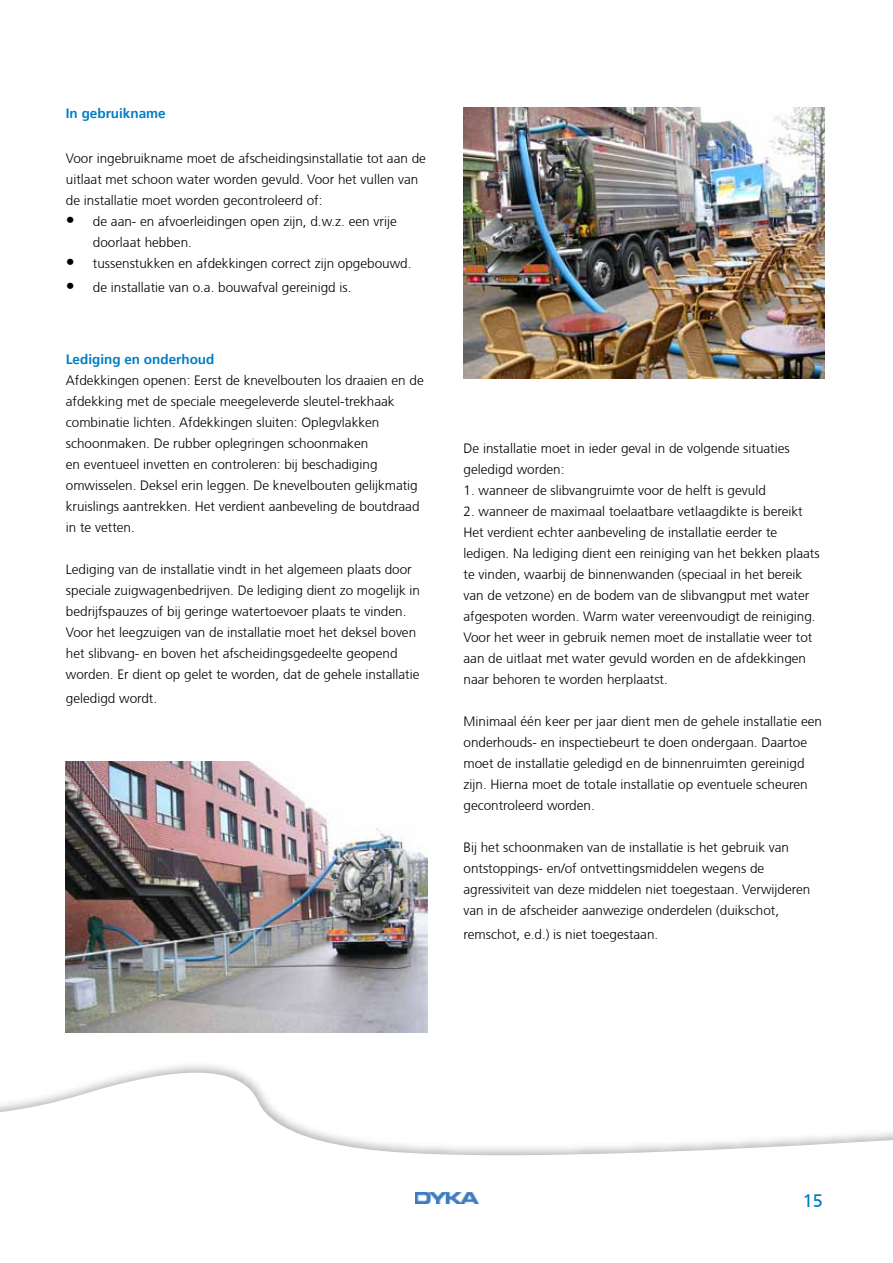
<style>
.page{position:relative;width:893px;height:1263px;background:#fff}
.page>*{position:absolute;margin:0;border:0;box-sizing:border-box;transform-origin:0 0}
.t1{font:18px "Frutiger CE";color:#007dc3}
.t2{font:300 13.5px/21px "Frutiger CE";color:#000}
.t3{font:700 13.5px "Frutiger 65";color:#007dc3}
.s1{font-size:18px}
</style>
<div class="page">
<img style="left:66px;top:761px;width:361px;height:271px">
<img style="left:463px;top:107px;width:362px;height:271px">
<svg style="left:0;top:1065px;width:893px;height:139px"></svg>
<img style="left:415px;top:1192px;width:63px;height:12px">
<p class="t3" style="left:66px;top:105px;width:101px">In gebruikname</p>
<p class="t2" style="left:66px;top:147px;width:362px">Voor ingebruikname moet de afscheidingsinstallatie tot aan de uitlaat met schoon water worden gevuld. Voor het vullen van de installatie moet worden gecontroleerd of:</p>
<p class="t2" style="left:93px;top:210px;width:305px;text-indent:-27px"><span class="s1">•</span> de aan- en afvoerleidingen open zijn, d.w.z. een vrije doorlaat hebben.</p>
<p class="t2" style="left:66px;top:252px;width:347px"><span class="s1">•</span> tussenstukken en afdekkingen correct zijn opgebouwd.</p>
<p class="t2" style="left:66px;top:276px;width:287px"><span class="s1">•</span> de installatie van o.a. bouwafval gereinigd is.</p>
<p class="t3" style="left:66px;top:351px;width:150px">Lediging en onderhoud</p>
<p class="t2" style="left:66px;top:369px;width:359px">Afdekkingen openen: Eerst de knevelbouten los draaien en de afdekking met de speciale meegeleverde sleutel-trekhaak combinatie lichten. Afdekkingen sluiten: Oplegvlakken schoonmaken. De rubber oplegringen schoonmaken<br>en eventueel invetten en controleren: bij beschadiging omwisselen. Deksel erin leggen. De knevelbouten gelijkmatig kruislings aantrekken. Het verdient aanbeveling de boutdraad in te vetten.</p>
<p class="t2" style="left:66px;top:558px;width:356px">Lediging van de installatie vindt in het algemeen plaats door speciale zuigwagenbedrijven. De lediging dient zo mogelijk in bedrijfspauzes of bij geringe watertoevoer plaats te vinden.<br>Voor het leegzuigen van de installatie moet het deksel boven het slibvang- en boven het afscheidingsgedeelte geopend worden. Er dient op gelet te worden, dat de gehele installatie</p>
<p class="t2" style="left:66px;top:687px;width:93px">geledigd wordt.</p>
<p class="t2" style="left:463px;top:437px;width:328px">De installatie moet in ieder geval in de volgende situaties geledigd worden:</p>
<p class="t2" style="left:463px;top:479px;width:304px">1. wanneer de slibvangruimte voor de helft is gevuld</p>
<p class="t2" style="left:463px;top:500px;width:358px">2. wanneer de maximaal toelaatbare vetlaagdikte is bereikt Het verdient echter aanbeveling de installatie eerder te ledigen. Na lediging dient een reiniging van het bekken plaats te vinden, waarbij de binnenwanden (speciaal in het bereik van de vetzone) en de bodem van de slibvangput met water afgespoten worden. Warm water vereenvoudigt de reiniging.<br>Voor het weer in gebruik nemen moet de installatie weer tot aan de uitlaat met water gevuld worden en de afdekkingen naar behoren te worden herplaatst.</p>
<p class="t2" style="left:463px;top:711px;width:360px">Minimaal één keer per jaar dient men de gehele installatie een onderhouds- en inspectiebeurt te doen ondergaan. Daartoe moet de installatie geledigd en de binnenruimten gereinigd zijn. Hierna moet de totale installatie op eventuele scheuren gecontroleerd worden.</p>
<p class="t2" style="left:463px;top:837px;width:348px">Bij het schoonmaken van de installatie is het gebruik van ontstoppings- en/of ontvettingsmiddelen wegens de agressiviteit van deze middelen niet toegestaan. Verwijderen van in de afscheider aanwezige onderdelen (duikschot,</p>
<p class="t2" style="left:463px;top:924px;width:196px">remschot, e.d.) is niet toegestaan.</p>
<h1 class="t1" style="left:803px;top:1190px;width:22px">15</h1>
</div>
